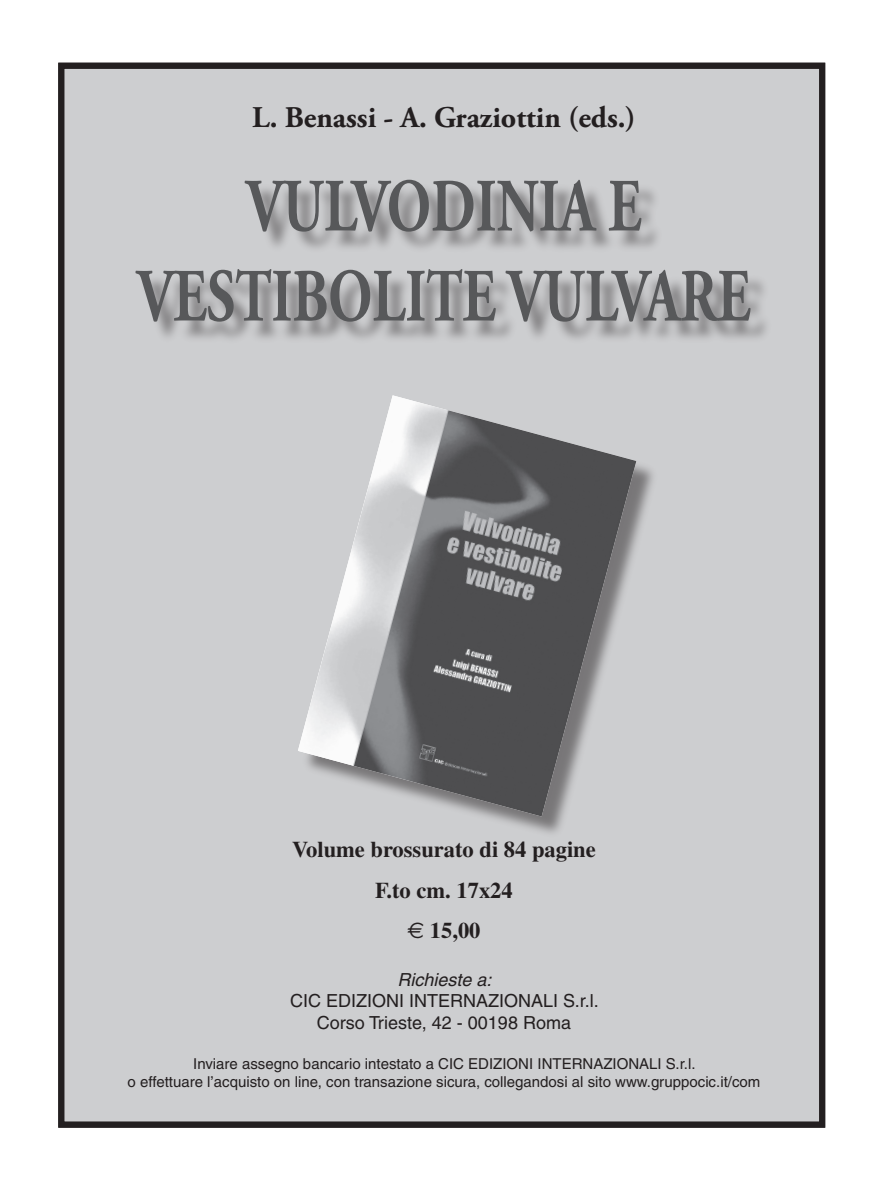
<style>
.page{position:relative;width:888px;height:1186px;background:#fff}
.page>*{position:absolute;margin:0;border:0;box-sizing:border-box;transform-origin:0 0}
.t1{font:700 75px/90px "Adobe Garamond Pro";color:#57585a;text-align:center;scale:.75 1}
.t2{font:700 30px "Adobe Garamond Pro";color:#231f20}
.t3{font:700 22.5px/40.5px "Times";color:#231f20;text-align:center}
.t4{font:18px/21px "Helvetica";color:#231f20;text-align:center}
.t5{font:italic 18px "Helvetica";color:#231f20}
.t6{font:15px/18px "Helvetica";color:#231f20;text-align:center}
.s1{font-family:"Euro Sans";font-weight:400}
</style>
<div class="page">
<div style="left:58px;top:62px;width:768px;height:1066px;background:#cdced0"></div>
<div style="left:300px;top:398px;width:359px;height:441px;background:#231f20;opacity:.5"></div>
<img style="left:298px;top:395px;width:338px;height:421px">
<div style="left:138px;top:182px;width:636px;height:163px;background:#231f20;opacity:.5"></div>
<h2 class="t2" style="left:252px;top:100px;width:385px">L. Benassi - A. Graziottin (eds.)</h2>
<h1 class="t1" style="left:137px;top:163px;width:819px">VULVODINIA E<br>VESTIBOLITE VULVARE</h1>
<h3 class="t3" style="left:292px;top:829px;width:305px">Volume brossurato di 84 pagine<br>F.to cm. 17x24<br><span class="s1">€</span> 15,00</h3>
<p class="t5" style="left:397px;top:969px;width:96px">Richieste a:</p>
<p class="t4" style="left:290px;top:990px;width:310px">CIC EDIZIONI INTERNAZIONALI S.r.l.<br>Corso Trieste, 42 - 00198 Roma</p>
<p class="t6" style="left:128px;top:1054px;width:634px">Inviare assegno bancario intestato a CIC EDIZIONI INTERNAZIONALI S.r.l.<br>o effettuare l’acquisto on line, con transazione sicura, collegandosi al sito www.gruppocic.it/com</p>
</div>
